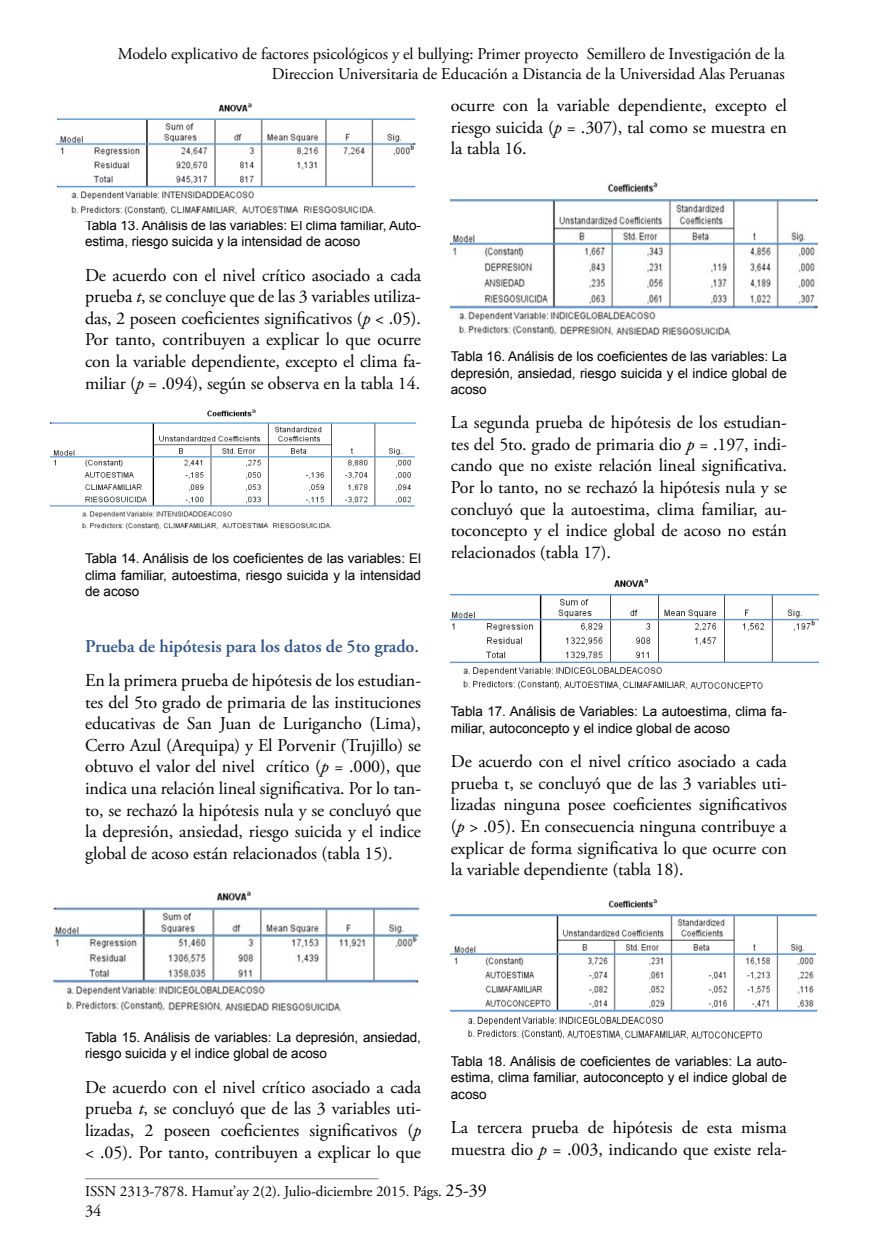
<style>
.page{position:relative;width:872px;height:1255px;background:#fff}
.page>*{position:absolute;margin:0;border:0;box-sizing:border-box;transform-origin:0 0}
.t1{font:18px/21.6px "Adobe Garamond Pro";letter-spacing:-.005em;color:#000;text-align:justify}
.t2{font:600 18px "Adobe Garamond Pro";letter-spacing:-.005em;color:#2f548a}
.t3{font:16.5px/19.8px "Adobe Garamond Pro";letter-spacing:-.005em;color:#000;text-align:right}
.t4{font:15px "Adobe Garamond Pro";letter-spacing:-.005em;color:#000}
.t5{font:13.5px/16.2px "Arial";letter-spacing:-.005em;color:#000}
.s1{font-style:italic}
.s2{font-size:18px}
</style>
<div class="page">
<hr style="left:85px;top:1178px;width:293px;height:1px;background:#808080">
<img style="left:55px;top:103px;width:361px;height:112px">
<img style="left:51px;top:409px;width:365px;height:121px">
<img style="left:52px;top:891px;width:368px;height:121px">
<img style="left:451px;top:182px;width:367px;height:154px">
<img style="left:451px;top:579px;width:367px;height:111px">
<img style="left:451px;top:899px;width:367px;height:141px">
<p class="t3" style="left:118px;top:45px;width:668px">Modelo explicativo de factores psicológicos y el bullying: Primer proyecto Semillero de Investigación de la<br>Direccion Universitaria de Educación a Distancia de la Universidad Alas Peruanas</p>
<p class="t5" style="left:85px;top:217px;width:337px">Tabla 13. Análisis de las variables: El clima familiar, Auto&shy;estima, riesgo suicida y la intensidad de acoso</p>
<p class="t1" style="left:85px;top:265px;width:337px">De acuerdo con el nivel crítico asociado a cada prueba <span class="s1">t</span>, se concluye que de las 3 variables utiliza&shy;das, 2 poseen coeficientes significativos (<span class="s1">p</span> &lt; .05).<br>Por tanto, contribuyen a explicar lo que ocurre con la variable dependiente, excepto el clima fa&shy;miliar (<span class="s1">p</span> = .094), según se observa en la tabla 14.</p>
<p class="t5" style="left:85px;top:550px;width:337px;text-align:justify">Tabla 14. Análisis de los coeficientes de las variables: El clima familiar, autoestima, riesgo suicida y la intensidad de acoso</p>
<p class="t2" style="left:85px;top:635px;width:335px">Prueba de hipótesis para los datos de 5to grado.</p>
<p class="t1" style="left:85px;top:670px;width:337px">En la primera prueba de hipótesis de los estudian&shy;tes del 5to grado de primaria de las instituciones educativas de San Juan de Lurigancho (Lima), Cerro Azul (Arequipa) y El Porvenir (Trujillo) se obtuvo el valor del nivel crítico (<span class="s1">p</span> = .000), que indica una relación lineal significativa. Por lo tan&shy;to, se rechazó la hipótesis nula y se concluyó que la depresión, ansiedad, riesgo suicida y el indice global de acoso están relacionados (tabla 15).</p>
<p class="t1" style="left:451px;top:95px;width:337px">ocurre con la variable dependiente, excepto el riesgo suicida (<span class="s1">p</span> = .307), tal como se muestra en la tabla 16.</p>
<p class="t5" style="left:451px;top:349px;width:337px;text-align:justify">Tabla 16. Análisis de los coeficientes de las variables: La depresión, ansiedad, riesgo suicida y el indice global de acoso</p>
<p class="t1" style="left:451px;top:412px;width:337px">La segunda prueba de hipótesis de los estudian&shy;tes del 5to. grado de primaria dio <span class="s1">p</span> = .197, indi&shy;cando que no existe relación lineal significativa.<br>Por lo tanto, no se rechazó la hipótesis nula y se concluyó que la autoestima, clima familiar, au&shy;toconcepto y el indice global de acoso no están relacionados (tabla 17).</p>
<p class="t5" style="left:451px;top:703px;width:337px">Tabla 17. Análisis de Variables: La autoestima, clima fa&shy;miliar, autoconcepto y el indice global de acoso</p>
<p class="t1" style="left:451px;top:751px;width:337px">De acuerdo con el nivel crítico asociado a cada prueba t, se concluyó que de las 3 variables uti&shy;lizadas ninguna posee coeficientes significativos (<span class="s1">p</span> &gt; .05). En consecuencia ninguna contribuye a explicar de forma significativa lo que ocurre con la variable dependiente (tabla 18).</p>
<p class="t5" style="left:85px;top:1029px;width:337px">Tabla 15. Análisis de variables: La depresión, ansiedad, riesgo suicida y el indice global de acoso</p>
<p class="t1" style="left:85px;top:1076px;width:337px">De acuerdo con el nivel crítico asociado a cada prueba <span class="s1">t</span>, se concluyó que de las 3 variables uti&shy;lizadas, 2 poseen coeficientes significativos (<span class="s1">p </span>&lt; .05). Por tanto, contribuyen a explicar lo que</p>
<p class="t5" style="left:451px;top:1053px;width:337px;text-align:justify">Tabla 18. Análisis de coeficientes de variables: La auto&shy;estima, clima familiar, autoconcepto y el indice global de acoso</p>
<p class="t1" style="left:451px;top:1117px;width:337px">La tercera prueba de hipótesis de esta misma muestra dio <span class="s1">p</span> = .003, indicando que existe rela-</p>
<p class="t4" style="left:85px;top:1181px;width:403px">ISSN 2313-7878. Hamut’ay 2(2). Julio-diciembre 2015. Págs. <span class="s2">25-39</span></p>
<p class="t3" style="left:85px;top:1200px;width:18px">34</p>
</div>
